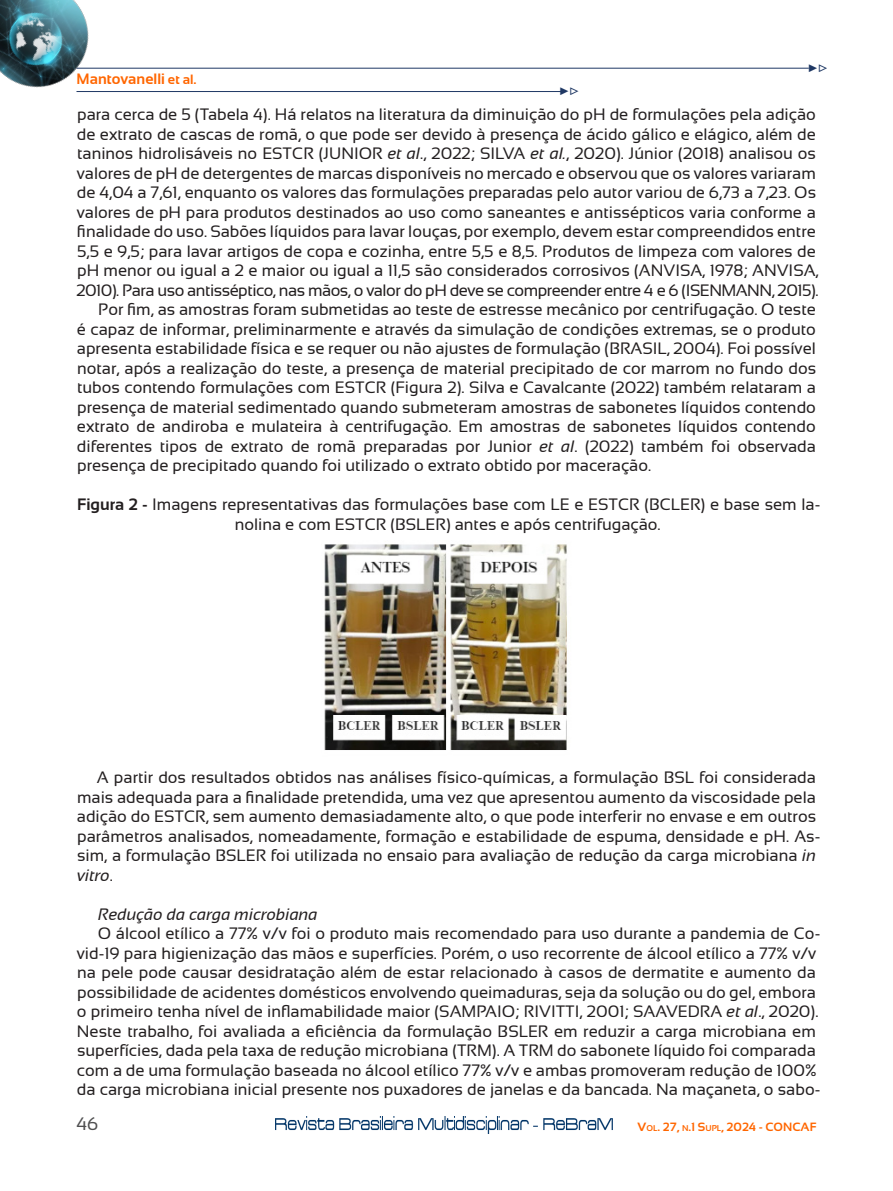
<style>
.page{position:relative;width:893px;height:1191px;background:#fff}
.page>*{position:absolute;margin:0;border:0;box-sizing:border-box;transform-origin:0 0}
.t1{font:18px "Sansation";color:#4f4f50}
.t2{font:16.5px/19.5px "Sansation";color:#231f20}
.t3{font:italic 16.5px "Sansation";color:#231f20}
.t4{font:16.5px "Minion Pro";color:#1f3864}
.t5{font:700 15px "Sansation";color:#f60}
.t6{font:700 12px "Sansation";color:#f60}
.s1{font-size:13.5px}
.s2{font-style:italic}
.s3{font-weight:700}
.s4{font-size:8.4px}
</style>
<div class="page">
<img style="left:275px;top:1116px;width:338px;height:17px">
<img style="left:0;top:0;width:140px;height:92px">
<hr style="left:77px;top:91px;width:485px;height:1px;background:#1f3864">
<hr style="left:76px;top:68px;width:733px;height:1px;background:#1f3864">
<img style="left:324px;top:544px;width:243px;height:206px">
<p class="t5" style="left:76px;top:71px;width:122px">Mantovanelli <span class="s1">et al.</span></p>
<p class="t4" style="left:579px;top:104px;width:21px;rotate:-180deg">◁◀</p>
<p class="t4" style="left:828px;top:80px;width:21px;rotate:-180deg">◁◀</p>
<p class="t2" style="left:76px;top:105px;width:744px">para cerca de 5 (Tabela 4). Há relatos na literatura da diminuição do pH de formulações pela adição de extrato de cascas de romã, o que pode ser devido à presença de ácido gálico e elágico, além de taninos hidrolisáveis no ESTCR (JUNIOR <span class="s2">et al</span>., 2022; SILVA <span class="s2">et al.</span>, 2020). Júnior (2018) analisou os valores de pH de detergentes de marcas disponíveis no mercado e observou que os valores variaram de 4,04 a 7,61, enquanto os valores das formulações preparadas pelo autor variou de 6,73 a 7,23. Os valores de pH para produtos destinados ao uso como saneantes e antissépticos varia conforme a finalidade do uso. Sabões líquidos para lavar louças, por exemplo, devem estar compreendidos entre 5,5 e 9,5; para lavar artigos de copa e cozinha, entre 5,5 e 8,5. Produtos de limpeza com valores de pH menor ou igual a 2 e maior ou igual a 11,5 são considerados corrosivos (ANVISA, 1978; ANVISA, 2010). Para uso antisséptico, nas mãos, o valor do pH deve se compreender entre 4 e 6 (ISENMANN, 2015).</p>
<p class="t2" style="left:77px;top:300px;width:741px;text-align:justify;text-indent:21px">Por fim, as amostras foram submetidas ao teste de estresse mecânico por centrifugação. O teste é capaz de informar, preliminarmente e através da simulação de condições extremas, se o produto apresenta estabilidade física e se requer ou não ajustes de formulação (BRASIL, 2004). Foi possível notar, após a realização do teste, a presença de material precipitado de cor marrom no fundo dos tubos contendo formulações com ESTCR (Figura 2). Silva e Cavalcante (2022) também relataram a presença de material sedimentado quando submeteram amostras de sabonetes líquidos contendo extrato de andiroba e mulateira à centrifugação. Em amostras de sabonetes líquidos contendo diferentes tipos de extrato de romã preparadas por Junior <span class="s2">et al</span>. (2022) também foi observada presença de precipitado quando foi utilizado o extrato obtido por maceração.</p>
<p class="t2" style="left:77px;top:495px;width:745px;text-align:center"><span class="s3">Figura 2 -</span> Imagens representativas das formulações base com LE e ESTCR (BCLER) e base sem la&shy;nolina e com ESTCR (BSLER) antes e após centrifugação.</p>
<p class="t2" style="left:77px;top:768px;width:745px;text-indent:20px">A partir dos resultados obtidos nas análises físico-químicas, a formulação BSL foi considerada mais adequada para a finalidade pretendida, uma vez que apresentou aumento da viscosidade pela adição do ESTCR, sem aumento demasiadamente alto, o que pode interferir no envase e em outros parâmetros analisados, nomeadamente, formação e estabilidade de espuma, densidade e pH. As&shy;sim, a formulação BSLER foi utilizada no ensaio para avaliação de redução da carga microbiana <span class="s2">in vitro</span>.</p>
<p class="t3" style="left:98px;top:905px;width:221px">Redução da carga microbiana</p>
<p class="t2" style="left:77px;top:924px;width:745px;text-indent:21px">O álcool etílico a 77% v/v foi o produto mais recomendado para uso durante a pandemia de Co&shy;vid-19 para higienização das mãos e superfícies. Porém, o uso recorrente de álcool etílico a 77% v/v na pele pode causar desidratação além de estar relacionado à casos de dermatite e aumento da possibilidade de acidentes domésticos envolvendo queimaduras, seja da solução ou do gel, embora o primeiro tenha nível de inflamabilidade maior (SAMPAIO; RIVITTI, 2001; SAAVEDRA <span class="s2">et al</span>., 2020).<br>Neste trabalho, foi avaliada a eficiência da formulação BSLER em reduzir a carga microbiana em superfícies, dada pela taxa de redução microbiana (TRM). A TRM do sabonete líquido foi comparada com a de uma formulação baseada no álcool etílico 77% v/v e ambas promoveram redução de 100% da carga microbiana inicial presente nos puxadores de janelas e da bancada. Na maçaneta, o sabo-</p>
<p class="t1" style="left:76px;top:1113px;width:23px">46</p>
<p class="t6" style="left:638px;top:1119px;width:180px">V<span class="s4">OL</span>. 27, <span class="s4">N</span>.1 S<span class="s4">UPL</span>, 2024 - CONCAF</p>
</div>
